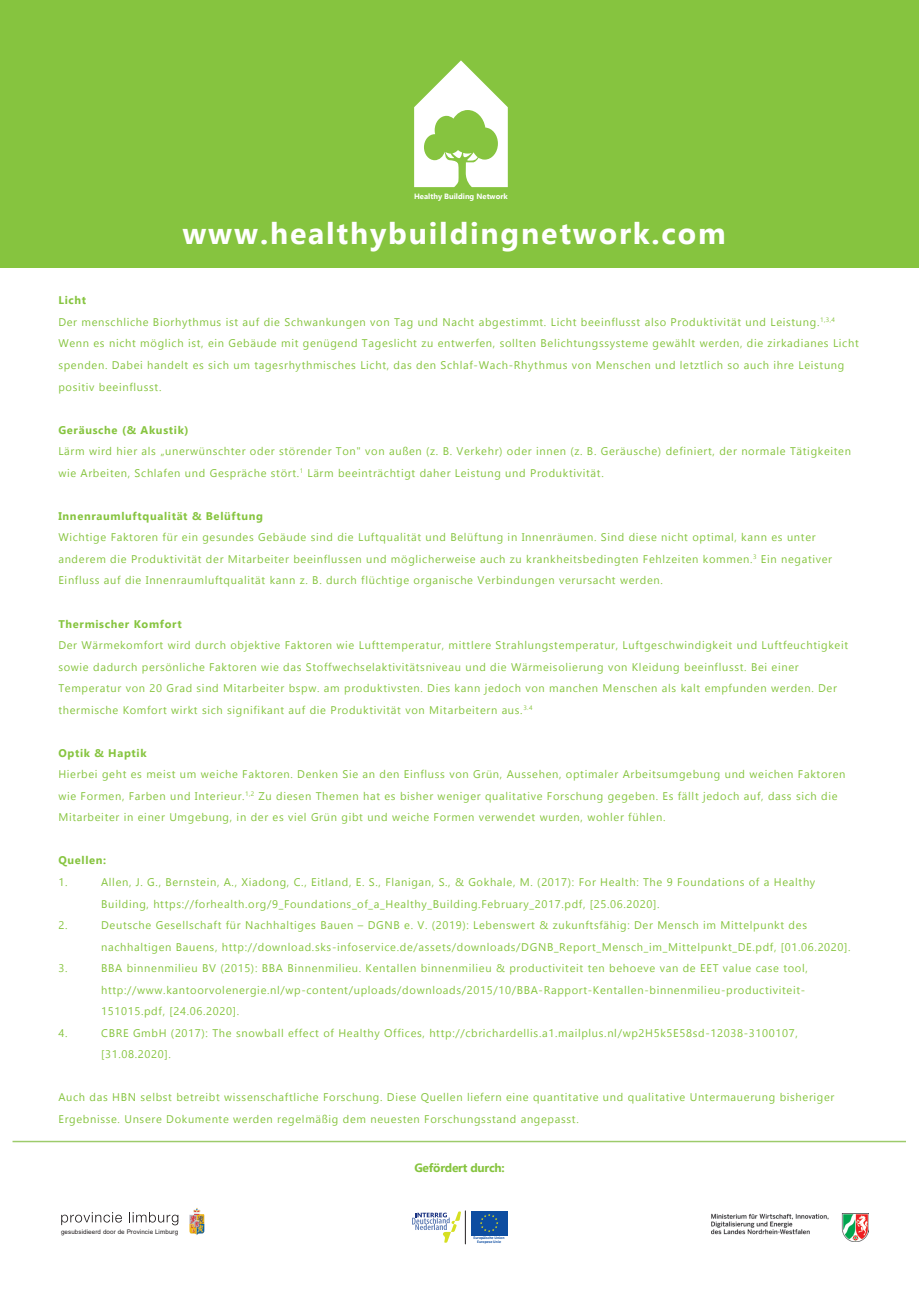
<style>
.page{position:relative;width:919px;height:1289px;background:#fff}
.page>*{position:absolute;margin:0;border:0;box-sizing:border-box;transform-origin:0 0}
.t1{font:700 30.15px "Gadugi";letter-spacing:.06em;color:#fff}
.t2{font:700 12px "Gadugi";letter-spacing:-.02em;color:#86c43f}
.t3{font:11.1px/21.6px "Gadugi";letter-spacing:.06em;color:#86c43f}
.t4{font:700 11.1px "Gadugi";letter-spacing:.06em;color:#86c43f}
.t5{font:700 7.65px "Gadugi";color:#fff}
.t6{font:6.3px "Arial";letter-spacing:.015em;color:#231f20}
.t7{font:700 3.9px/3.9px "Calibri";color:#0d4da1;text-align:center}
.s1{font-weight:700}
</style>
<div class="page">
<div style="left:0;top:0;width:918px;height:268px;background:#86c43f"></div>
<svg style="left:414px;top:60px;width:93px;height:127px"></svg>
<svg style="left:61px;top:1212px;width:61px;height:13px"></svg>
<svg style="left:129px;top:1212px;width:49px;height:13px"></svg>
<svg style="left:189px;top:1208px;width:16px;height:27px"></svg>
<svg style="left:507px;top:1211px;width:1px;height:24px"></svg>
<div style="left:471px;top:1210px;width:36px;height:25px;background:#0d4da1"></div>
<svg style="left:480px;top:1214px;width:18px;height:18px"></svg>
<svg style="left:412px;top:1211px;width:49px;height:31px"></svg>
<hr style="left:465px;top:1210px;width:1px;height:33px;background:#231f20">
<img style="left:712px;top:1213px;width:156px;height:28px">
<hr style="left:13px;top:1140px;width:892px;height:2px;background:#9dcb6b">
<p class="t5" style="left:414px;top:192px;width:95px">Healthy Building Network</p>
<h1 class="t1" style="left:182px;top:215px;width:545px">www.healthybuildingnetwork.com</h1>
<p class="t3" style="left:58px;top:289px;width:801px"><span class="s1">Licht<br></span>Der menschliche Biorhythmus ist auf die Schwankungen von Tag und Nacht abgestimmt. Licht beeinflusst also Produktivität und Leistung.<sup>1,3,4<br></sup>Wenn es nicht möglich ist, ein Gebäude mit genügend Tageslicht zu entwerfen, sollten Belichtungssysteme gewählt werden, die zirkadianes Licht spenden. Dabei handelt es sich um tagesrhythmisches Licht, das den Schlaf-Wach-Rhythmus von Menschen und letztlich so auch ihre Leistung positiv beeinflusst.</p>
<p class="t4" style="left:58px;top:423px;width:132px">Geräusche (&amp; Akustik)</p>
<p class="t3" style="left:58px;top:440px;width:794px">Lärm wird hier als „unerwünschter oder störender Ton" von außen (z. B. Verkehr) oder innen (z. B. Geräusche) definiert, der normale Tätigkeiten wie Arbeiten, Schlafen und Gespräche stört.<sup>1</sup> Lärm beeinträchtigt daher Leistung und Produktivität.</p>
<p class="t4" style="left:58px;top:509px;width:206px">Innenraumluftqualität &amp; Belüftung</p>
<p class="t3" style="left:58px;top:526px;width:775px">Wichtige Faktoren für ein gesundes Gebäude sind die Luftqualität und Belüftung in Innenräumen. Sind diese nicht optimal, kann es unter anderem die Produktivität der Mitarbeiter beeinflussen und möglicherweise auch zu krankheitsbedingten Fehlzeiten kommen.<sup>3</sup> Ein negativer<br>Einfluss auf die Innenraumluftqualität kann z. B. durch flüchtige organische Verbindungen verursacht werden.</p>
<p class="t4" style="left:58px;top:617px;width:125px">Thermischer Komfort</p>
<p class="t3" style="left:58px;top:634px;width:791px">Der Wärmekomfort wird durch objektive Faktoren wie Lufttemperatur, mittlere Strahlungstemperatur, Luftgeschwindigkeit und Luftfeuchtigkeit sowie dadurch persönliche Faktoren wie das Stoffwechselaktivitätsniveau und die Wärmeisolierung von Kleidung beeinflusst. Bei einer Temperatur von 20 Grad sind Mitarbeiter bspw. am produktivsten. Dies kann jedoch von manchen Menschen als kalt empfunden werden. Der thermische Komfort wirkt sich signifikant auf die Produktivität von Mitarbeitern aus.<sup>3.4</sup></p>
<p class="t4" style="left:58px;top:746px;width:90px">Optik &amp; Haptik</p>
<p class="t3" style="left:58px;top:763px;width:788px">Hierbei geht es meist um weiche Faktoren. Denken Sie an den Einfluss von Grün, Aussehen, optimaler Arbeitsumgebung und weichen Faktoren wie Formen, Farben und Interieur.<sup>1,2</sup> Zu diesen Themen hat es bisher weniger qualitative Forschung gegeben. Es fällt jedoch auf, dass sich die<br>Mitarbeiter in einer Umgebung, in der es viel Grün gibt und weiche Formen verwendet wurden, wohler fühlen.</p>
<p class="t4" style="left:58px;top:853px;width:49px">Quellen:</p>
<p class="t3" style="left:58px;top:871px;width:11px">1.</p>
<p class="t3" style="left:101px;top:871px;width:715px">Allen, J. G., Bernstein, A., Xiadong, C., Eitland, E. S., Flanigan, S., &amp; Gokhale, M. (2017): For Health: The 9 Foundations of a Healthy<br>Building, https://forhealth.org/9_Foundations_of_a_Healthy_Building.February_2017.pdf, [25.06.2020].</p>
<p class="t3" style="left:58px;top:914px;width:11px">2.</p>
<p class="t3" style="left:101px;top:914px;width:751px">Deutsche Gesellschaft für Nachhaltiges Bauen – DGNB e. V. (2019): Lebenswert &amp; zukunftsfähig: Der Mensch im Mittelpunkt des nachhaltigen Bauens, http://download.sks-infoservice.de/assets/downloads/DGNB_Report_Mensch_im_Mittelpunkt_DE.pdf, [01.06.2020].</p>
<p class="t3" style="left:58px;top:957px;width:11px">3.</p>
<p class="t3" style="left:101px;top:957px;width:708px">BBA binnenmilieu BV (2015): BBA Binnenmilieu. Kentallen binnenmilieu &amp; productiviteit ten behoeve van de EET value case tool, http://www.kantoorvolenergie.nl/wp-content/uploads/downloads/2015/10/BBA-Rapport-Kentallen-binnenmilieu-productiviteit-<br>151015.pdf, [24.06.2020].</p>
<p class="t3" style="left:58px;top:1022px;width:11px">4.</p>
<p class="t3" style="left:101px;top:1022px;width:698px">CBRE GmbH (2017): The snowball effect of Healthy Offices, http://cbrichardellis.a1.mailplus.nl/wp2H5k5E58sd-12038-3100107, [31.08.2020].</p>
<p class="t3" style="left:58px;top:1086px;width:777px">Auch das HBN selbst betreibt wissenschaftliche Forschung. Diese Quellen liefern eine quantitative und qualitative Untermauerung bisheriger<br>Ergebnisse. Unsere Dokumente werden regelmäßig dem neuesten Forschungsstand angepasst.</p>
<p class="t2" style="left:414px;top:1160px;width:92px">Gefördert durch:</p>
<p class="t6" style="left:61px;top:1227px;width:119px">gesubsidieerd door de Provincie Limburg</p>
<p class="t7" style="left:473px;top:1235px;width:32px">Europäische Union<br>Europese Unie</p>
</div>
